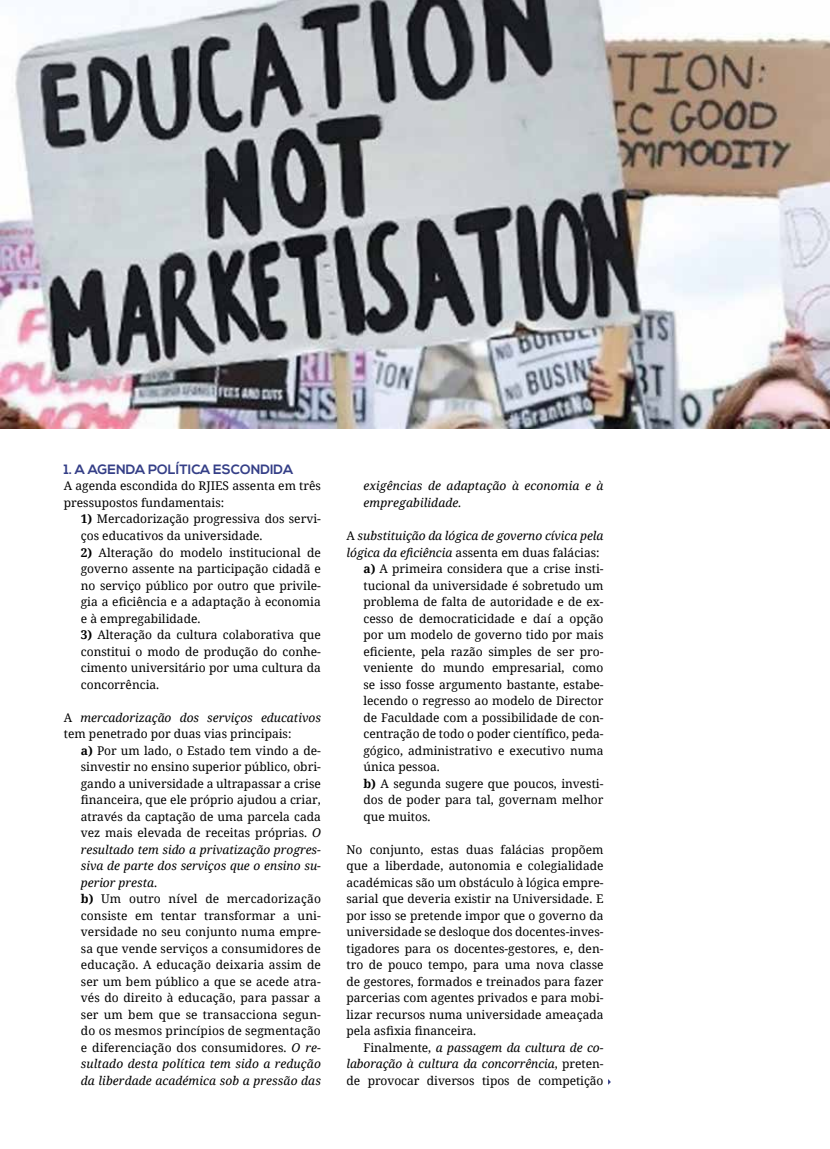
<style>
.page{position:relative;width:830px;height:1149px;background:#fff}
.page>*{position:absolute;margin:0;border:0;box-sizing:border-box;transform-origin:0 0}
.t1{font:700 13.5px "Nexa";color:#353f87}
.t2{font:12px/16.5px "Noto Serif";color:#000}
.t3{font:italic 12px/16.5px "Noto Serif";letter-spacing:.01em;color:#000}
.s1{font-weight:700}
.s2{font-style:italic}
.s3{font-style:normal}
</style>
<div class="page">
<img style="left:0;top:0;width:829px;height:428px">
<p class="t1" style="left:64px;top:461px;width:231px">1. A AGENDA POLÍTICA ESCONDIDA</p>
<p class="t2" style="left:64px;top:477px;width:258px">A agenda escondida do RJIES assenta em três pressupostos fundamentais:</p>
<p class="t2" style="left:81px;top:510px;width:241px"><span class="s1">1)</span> Mercadorização progressiva dos servi&shy;ços educativos da universidade.</p>
<p class="t2" style="left:81px;top:543px;width:241px;text-align:justify"><span class="s1">2)</span> Alteração do modelo institucional de governo assente na participação cidadã e no serviço público por outro que privile&shy;gia a eficiência e a adaptação à economia e à empregabilidade.</p>
<p class="t2" style="left:81px;top:626px;width:241px;text-align:justify"><span class="s1">3)</span> Alteração da cultura colaborativa que constitui o modo de produção do conhe&shy;cimento universitário por uma cultura da concorrência.</p>
<p class="t2" style="left:64px;top:708px;width:258px">A <span class="s2">mercadorização dos serviços educativos </span>tem penetrado por duas vias principais:</p>
<p class="t2" style="left:81px;top:741px;width:241px"><span class="s1">a)</span> Por um lado, o Estado tem vindo a de&shy;sinvestir no ensino superior público, obri&shy;gando a universidade a ultrapassar a crise financeira, que ele próprio ajudou a criar, através da captação de uma parcela cada vez mais elevada de receitas próprias. <span class="s2">O resultado tem sido a privatização progres&shy;siva de parte dos serviços que o ensino su&shy;perior presta</span>.<br><span class="s1">b)</span> Um outro nível de mercadorização consiste em tentar transformar a uni&shy;versidade no seu conjunto numa empre&shy;sa que vende serviços a consumidores de educação. A educação deixaria assim de ser um bem público a que se acede atra&shy;vés do direito à educação, para passar a ser um bem que se transacciona segun&shy;do os mesmos princípios de segmentação e diferenciação dos consumidores. <span class="s2">O re&shy;sultado desta política tem sido a redução da liberdade académica sob a pressão das</span></p>
<p class="t3" style="left:363px;top:477px;width:241px">exigências de adaptação à economia e à empregabilidade.</p>
<p class="t3" style="left:346px;top:527px;width:258px"><span class="s3">A</span> substituição da lógica de governo cívica pela</p>
<p class="t2" style="left:346px;top:543px;width:254px"><span class="s2">lógica da eficiência</span> assenta em duas falácias:</p>
<p class="t2" style="left:363px;top:560px;width:241px"><span class="s1">a)</span> A primeira considera que a crise insti-</p>
<p class="t2" style="left:363px;top:576px;width:241px">tucional da universidade é sobretudo um</p>
<p class="t2" style="left:363px;top:593px;width:241px">problema de falta de autoridade e de ex-</p>
<p class="t2" style="left:363px;top:609px;width:241px">cesso de democraticidade e daí a opção</p>
<p class="t2" style="left:363px;top:626px;width:241px">por um modelo de governo tido por mais</p>
<p class="t2" style="left:363px;top:642px;width:241px">eficiente, pela razão simples de ser pro-</p>
<p class="t2" style="left:363px;top:659px;width:241px">veniente do mundo empresarial, como</p>
<p class="t2" style="left:363px;top:675px;width:241px">se isso fosse argumento bastante, estabe-</p>
<p class="t2" style="left:363px;top:692px;width:241px">lecendo o regresso ao modelo de Director</p>
<p class="t2" style="left:363px;top:708px;width:241px">de Faculdade com a possibilidade de con-</p>
<p class="t2" style="left:363px;top:725px;width:241px">centração de todo o poder científico, peda-</p>
<p class="t2" style="left:363px;top:741px;width:241px">gógico, administrativo e executivo numa</p>
<p class="t2" style="left:363px;top:758px;width:78px">única pessoa.</p>
<p class="t2" style="left:363px;top:774px;width:241px"><span class="s1">b)</span> A segunda sugere que poucos, investi-</p>
<p class="t2" style="left:363px;top:791px;width:241px">dos de poder para tal, governam melhor</p>
<p class="t2" style="left:363px;top:807px;width:68px">que muitos.</p>
<p class="t2" style="left:346px;top:840px;width:258px;text-align:justify">No conjunto, estas duas falácias propõem que a liberdade, autonomia e colegialidade académicas são um obstáculo à lógica empre&shy;sarial que deveria existir na Universidade. E por isso se pretende impor que o governo da universidade se desloque dos docentes-inves&shy;tigadores para os docentes-gestores, e, den&shy;tro de pouco tempo, para uma nova classe de gestores, formados e treinados para fazer parcerias com agentes privados e para mobi&shy;lizar recursos numa universidade ameaçada pela asfixia financeira.</p>
<p class="t2" style="left:346px;top:1038px;width:258px;text-align:justify;text-indent:17px">Finalmente, <span class="s2">a passagem da cultura de co&shy;laboração à cultura da concorrência</span>, preten&shy;de provocar diversos tipos de competição</p>
</div>
